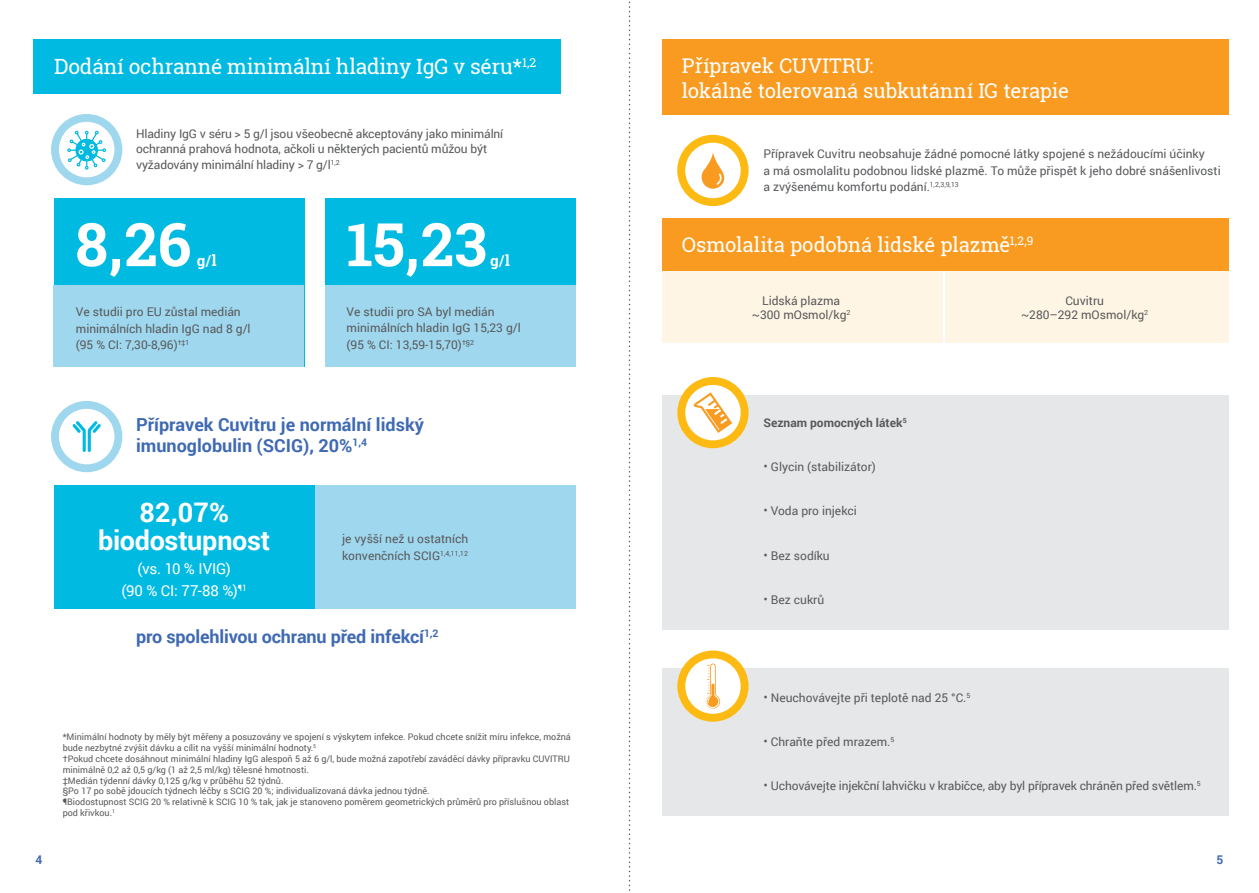
<style>
.page{position:relative;width:1259px;height:893px;background:#fff}
.page>*{position:absolute;margin:0;border:0;box-sizing:border-box;transform-origin:0 0}
.t1{font:700 60px "Roboto Slab";color:#fff}
.t2{font:700 27px/28.5px "Roboto";letter-spacing:-.01em;color:#fff;text-align:center}
.t3{font:21px "Roboto Slab";letter-spacing:-.01em;color:#fff}
.t4{font:20.25px/24.3px "Roboto Slab";letter-spacing:-.01em;color:#fff}
.t5{font:700 18px/21.6px "Roboto";color:#3f6ab3}
.t6{font:15px/21.6px "Roboto";letter-spacing:.005em;color:#fff;text-align:center}
.t7{font:700 15px "Roboto Slab";color:#fff}
.t8{font:12px/16.5px "Roboto";color:#58595b}
.t9{font:700 12px "Roboto";color:#58595b}
.t10{font:700 12px "Roboto";color:#3f6ab3}
.t11{font:9px/10.8px "Roboto";color:#58595b}
.s1{font-weight:300;font-size:13.5px}
</style>
<div class="page">
<div style="left:54px;top:198px;width:250px;height:169px;background:#00bae2"></div>
<div style="left:54px;top:285px;width:250px;height:82px;background:#9fd7ee"></div>
<div style="left:325px;top:198px;width:250px;height:169px;background:#00bae2"></div>
<div style="left:325px;top:285px;width:250px;height:82px;background:#9fd7ee"></div>
<svg style="left:51px;top:114px;width:71px;height:71px"></svg>
<div style="left:33px;top:39px;width:527px;height:55px;background:#00bae2"></div>
<div style="left:662px;top:39px;width:567px;height:76px;background:#f99b20"></div>
<div style="left:662px;top:219px;width:567px;height:52px;background:#f99b20"></div>
<div style="left:662px;top:271px;width:280px;height:72px;background:#fff5e4"></div>
<div style="left:945px;top:271px;width:284px;height:72px;background:#fff5e4"></div>
<div style="left:662px;top:395px;width:567px;height:234px;background:#e6e7e8"></div>
<svg style="left:677px;top:377px;width:71px;height:71px"></svg>
<div style="left:54px;top:485px;width:261px;height:124px;background:#00bae2"></div>
<div style="left:315px;top:485px;width:260px;height:124px;background:#9fd7ee"></div>
<svg style="left:51px;top:401px;width:71px;height:71px"></svg>
<svg style="left:677px;top:135px;width:71px;height:71px"></svg>
<div style="left:662px;top:669px;width:567px;height:147px;background:#e6e7e8"></div>
<svg style="left:677px;top:650px;width:71px;height:72px"></svg>
<svg style="left:629px;top:1px;width:1px;height:890px"></svg>
<h3 class="t3" style="left:54px;top:52px;width:483px">Dodání ochranné minimální hladiny IgG v séru*<sup>1,2</sup></h3>
<h3 class="t4" style="left:682px;top:54px;width:389px">Přípravek CUVITRU:<br>lokálně tolerovaná subkutánní IG terapie</h3>
<p class="t8" style="left:136px;top:125px;width:369px;line-height:15.8px">Hladiny IgG v séru &gt; 5 g/l jsou všeobecně akceptovány jako minimální ochranná prahová hodnota, ačkoli u některých pacientů můžou být vyžadovány minimální hladiny &gt; 7 g/l<sup>1,2</sup></p>
<h1 class="t1" style="left:75px;top:203px;width:117px">8,26</h1>
<p class="t7" style="left:197px;top:250px;width:21px">g/l</p>
<h1 class="t1" style="left:347px;top:203px;width:142px">15,23</h1>
<p class="t7" style="left:490px;top:250px;width:21px">g/l</p>
<p class="t8" style="left:76px;top:303px;width:176px">Ve studii pro EU zůstal medián minimálních hladin IgG nad 8 g/l (95 % CI: 7,30-8,96)<sup>†‡1</sup></p>
<p class="t8" style="left:347px;top:303px;width:176px">Ve studii pro SA byl medián minimálních hladin IgG 15,23 g/l (95 % CI: 13,59-15,70)<sup>†§2</sup></p>
<h3 class="t5" style="left:136px;top:413px;width:289px">Přípravek Cuvitru je normální lidský imunoglobulin (SCIG), 20%<sup>1,4</sup></h3>
<h2 class="t2" style="left:98px;top:497px;width:174px">82,07% biodostupnost</h2>
<p class="t6" style="left:121px;top:557px;width:127px">(vs. 10 % IVIG)<br>(90 % CI: 77-88 %)<sup>¶1</sup></p>
<p class="t8" style="left:342px;top:530px;width:128px">je vyšší než u ostatních konvenčních SCIG<sup>1,4,11,12</sup></p>
<h3 class="t5" style="left:136px;top:625px;width:304px">pro spolehlivou ochranu před infekcí<sup>1,2</sup></h3>
<p class="t11" style="left:63px;top:731px;width:510px">*Minimální hodnoty by měly být měřeny a posuzovány ve spojení s výskytem infekce. Pokud chcete snížit míru infekce, možná bude nezbytné zvýšit dávku a cílit na vyšší minimální hodnoty.<sup>5<br></sup>†Pokud chcete dosáhnout minimální hladiny IgG alespoň 5 až 6 g/l, bude možná zapotřebí zaváděcí dávky přípravku CUVITRU minimálně 0,2 až 0,5 g/kg (1 až 2,5 ml/kg) tělesné hmotnosti.<br>‡Medián týdenní dávky 0,125 g/kg v průběhu 52 týdnů.<br>§Po 17 po sobě jdoucích týdnech léčby s SCIG 20 %; individualizovaná dávka jednou týdně.<br>¶Biodostupnost SCIG 20 % relativně k SCIG 10 % tak, jak je stanoveno poměrem geometrických průměrů pro příslušnou oblast pod křivkou.<sup>1</sup></p>
<p class="t8" style="left:763px;top:145px;width:459px">Přípravek Cuvitru neobsahuje žádné pomocné látky spojené s nežádoucími účinky<br>a má osmolalitu podobnou lidské plazmě. To může přispět k jeho dobré snášenlivosti a zvýšenému komfortu podání.<sup>1,2,3,9,13</sup></p>
<h3 class="t4" style="left:682px;top:232px;width:353px">Osmolalita podobná lidské plazmě<sup>1,2,9</sup></h3>
<p class="t8" style="left:752px;top:293px;width:100px;line-height:14.4px;text-align:center">Lidská plazma ~300 mOsmol/kg<sup>2</sup></p>
<p class="t8" style="left:1021px;top:293px;width:129px;line-height:14.4px;text-align:center">Cuvitru<br>~280–292 mOsmol/kg<sup>2</sup></p>
<p class="t9" style="left:763px;top:414px;width:145px">Seznam pomocných látek<sup>5</sup></p>
<p class="t8" style="left:763px;top:458px;width:114px"><span class="s1">•</span> Glycin (stabilizátor)</p>
<p class="t8" style="left:763px;top:502px;width:95px"><span class="s1">•</span> Voda pro injekci</p>
<p class="t8" style="left:763px;top:547px;width:68px"><span class="s1">•</span> Bez sodíku</p>
<p class="t8" style="left:763px;top:591px;width:62px"><span class="s1">•</span> Bez cukrů</p>
<p class="t8" style="left:763px;top:689px;width:208px"><span class="s1">•</span> Neuchovávejte při teplotě nad 25 °C.<sup>5</sup></p>
<p class="t8" style="left:763px;top:733px;width:132px"><span class="s1">•</span> Chraňte před mrazem.<sup>5</sup></p>
<p class="t8" style="left:763px;top:777px;width:439px"><span class="s1">•</span> Uchovávejte injekční lahvičku v krabičce, aby byl přípravek chráněn před světlem.<sup>5</sup></p>
<p class="t10" style="left:36px;top:851px;width:8px">4</p>
<p class="t10" style="left:1216px;top:851px;width:8px">5</p>
</div>
